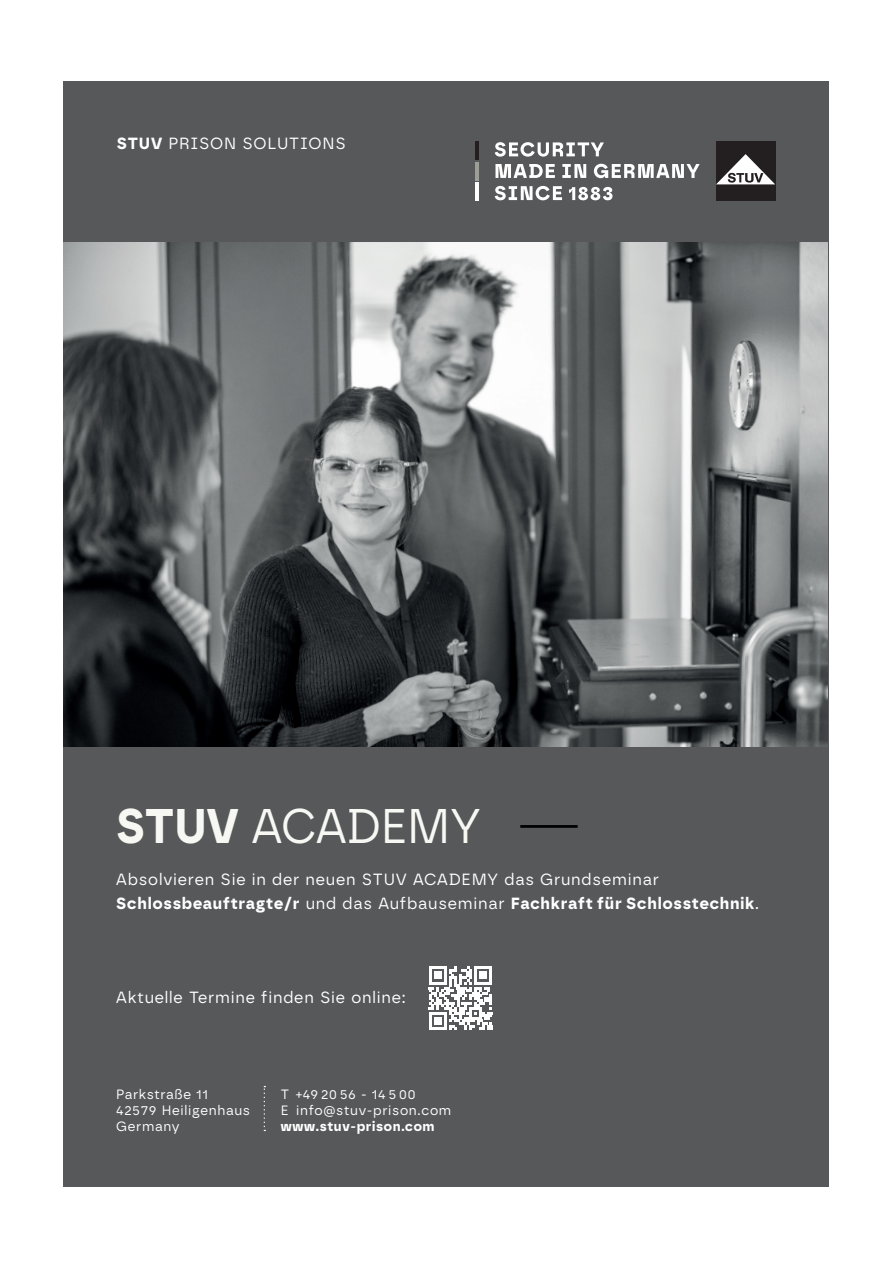
<style>
.page{position:relative;width:893px;height:1263px;background:#fff}
.page>*{position:absolute;margin:0;border:0;box-sizing:border-box;transform-origin:0 0}
.t1{font:48.6px "Borna";color:#f7f7f4;scale:.95 1}
.t2{font:16.2px/24.3px "Borna";letter-spacing:.05em;color:#fff}
.t3{font:13.5px/16.2px "Borna";letter-spacing:.05em;color:#fff}
.t4{font:700 13.5px "Borna";letter-spacing:.05em;color:#fff}
.s1{font-weight:700}
</style>
<div class="page">
<div style="left:64px;top:81px;width:765px;height:1105px;background:#57585a"></div>
<img style="left:64px;top:243px;width:764px;height:503px">
<svg style="left:264px;top:1086px;width:1px;height:45px"></svg>
<hr style="left:520px;top:825px;width:58px;height:3px;background:#000001">
<svg style="left:495px;top:142px;width:109px;height:15px"></svg>
<svg style="left:495px;top:164px;width:60px;height:14px"></svg>
<svg style="left:562px;top:164px;width:24px;height:14px"></svg>
<svg style="left:594px;top:164px;width:105px;height:14px"></svg>
<svg style="left:495px;top:186px;width:67px;height:14px"></svg>
<svg style="left:569px;top:187px;width:43px;height:13px"></svg>
<hr style="left:476px;top:142px;width:3px;height:18px;background:#231f20">
<hr style="left:476px;top:162px;width:3px;height:18px;background:#9d9e97">
<hr style="left:476px;top:182px;width:3px;height:19px;background:#fff">
<div style="left:716px;top:141px;width:59px;height:60px;background:#231f20"></div>
<svg style="left:716px;top:154px;width:59px;height:30px"></svg>
<svg style="left:429px;top:966px;width:63px;height:64px"></svg>
<hr style="left:429px;top:1027px;width:18px;height:3px;background:#fff">
<div style="left:434px;top:1017px;width:8px;height:8px;background:#fff"></div>
<p class="t2" style="left:117px;top:131px;width:230px"><span class="s1">STUV</span> PRISON SOLUTIONS</p>
<h1 class="t1" style="left:116px;top:796px;width:385px"><span class="s1">STUV</span> ACADEMY</h1>
<p class="t2" style="left:116px;top:866px;width:644px">Absolvieren Sie in der neuen STUV ACADEMY das Grundseminar<br><span class="s1">Schlossbeauftragte/r</span> und das Aufbauseminar <span class="s1">Fachkraft für Schlosstechnik</span>.</p>
<p class="t2" style="left:116px;top:985px;width:291px">Aktuelle Termine finden Sie online:</p>
<p class="t3" style="left:116px;top:1086px;width:135px">Parkstraße 11<br>42579 Heiligenhaus<br>Germany</p>
<p class="t3" style="left:281px;top:1086px;width:172px">T +49 20 56 - 14 5 00<br>E info@stuv-prison.com</p>
<p class="t4" style="left:281px;top:1118px;width:155px">www.stuv-prison.com</p>
</div>
